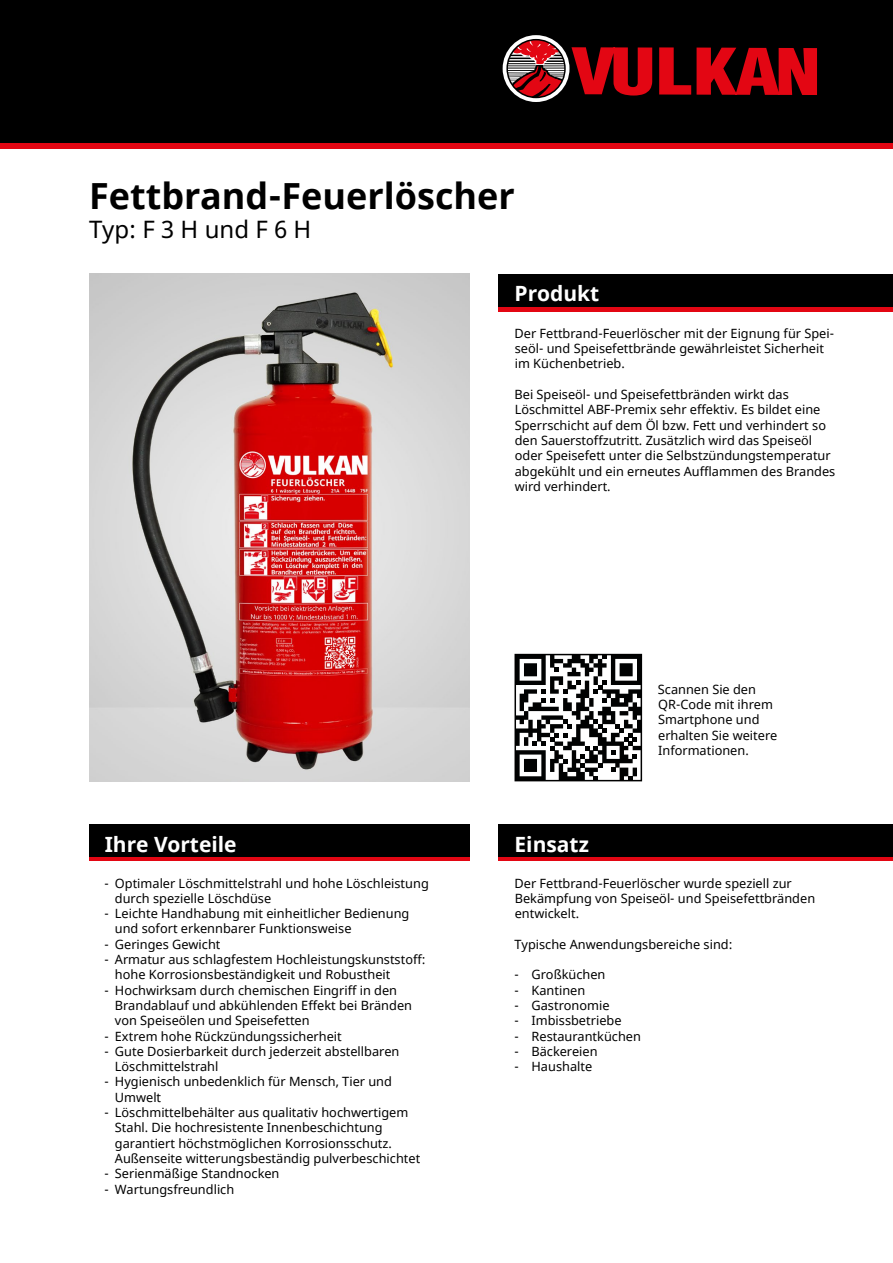
<style>
.page{position:relative;width:893px;height:1263px;background:#fff}
.page>*{position:absolute;margin:0;border:0;box-sizing:border-box;transform-origin:0 0}
.t1{font:700 36px "Noto Sans";color:#000}
.t2{font:24px "Noto Sans";color:#000}
.t3{font:700 21px "Noto Sans";color:#fff}
.t4{font:12.75px/15.3px "Noto Sans";color:#000}
</style>
<div class="page">
<svg style="left:499px;top:856px;width:394px;height:5px;background:#b5040f"></svg>
<div style="left:499px;top:823px;width:394px;height:33px;background:#000"></div>
<div style="left:499px;top:304px;width:394px;height:7px;background:#e30613"></div>
<div style="left:499px;top:274px;width:394px;height:33px;background:#000"></div>
<img style="left:89px;top:274px;width:381px;height:507px">
<svg style="left:517px;top:657px;width:122px;height:121px"></svg>
<div style="left:514px;top:654px;width:128px;height:127px;border:2px solid #000"></div>
<svg style="left:89px;top:856px;width:380px;height:5px;background:#b5040f"></svg>
<div style="left:89px;top:823px;width:380px;height:33px;background:#000"></div>
<svg style="left:0;top:142px;width:893px;height:7px;background:#c20510"></svg>
<div style="left:0;top:0;width:893px;height:142px;background:#000"></div>
<svg style="left:502px;top:35px;width:315px;height:67px"></svg>
<h1 class="t1" style="left:89px;top:170px;width:427px">Fettbrand-Feuerlöscher</h1>
<h2 class="t2" style="left:89px;top:212px;width:224px">Typ: F 3 H und F 6 H</h2>
<h3 class="t3" style="left:514px;top:279px;width:86px">Produkt</h3>
<p class="t4" style="left:514px;top:326px;width:321px">Der Fettbrand-Feuerlöscher mit der Eignung für Spei&shy;seöl- und Speisefettbrände gewährleistet Sicherheit im Küchenbetrieb.</p>
<p class="t4" style="left:515px;top:387px;width:322px">Bei Speiseöl- und Speisefettbränden wirkt das Löschmittel ABF-Premix sehr effektiv. Es bildet eine Sperrschicht auf dem Öl bzw. Fett und verhindert so den Sauerstoffzutritt. Zusätzlich wird das Speiseöl oder Speisefett unter die Selbstzündungstemperatur abgekühlt und ein erneutes Aufflammen des Brandes wird verhindert.</p>
<h3 class="t3" style="left:105px;top:829px;width:133px">Ihre Vorteile</h3>
<p class="t4" style="left:115px;top:876px;width:315px;text-indent:-11px">- Optimaler Löschmittelstrahl und hohe Löschleistung durch spezielle Löschdüse</p>
<p class="t4" style="left:115px;top:906px;width:296px;text-indent:-11px">- Leichte Handhabung mit einheitlicher Bedienung und sofort erkennbarer Funktionsweise</p>
<p class="t4" style="left:104px;top:937px;width:118px">- Geringes Gewicht</p>
<p class="t4" style="left:115px;top:952px;width:312px;text-indent:-11px">- Armatur aus schlagfestem Hochleistungskunststoff: hohe Korrosionsbeständigkeit und Robustheit</p>
<p class="t4" style="left:115px;top:983px;width:299px;text-indent:-11px">- Hochwirksam durch chemischen Eingriff in den<br>Brandablauf und abkühlenden Effekt bei Bränden von Speiseölen und Speisefetten</p>
<p class="t4" style="left:104px;top:1029px;width:239px">- Extrem hohe Rückzündungssicherheit</p>
<p class="t4" style="left:115px;top:1044px;width:286px;text-indent:-11px">- Gute Dosierbarkeit durch jederzeit abstellbaren<br>Löschmittelstrahl</p>
<p class="t4" style="left:115px;top:1074px;width:279px;text-indent:-11px">- Hygienisch unbedenklich für Mensch, Tier und<br>Umwelt</p>
<p class="t4" style="left:115px;top:1105px;width:307px;text-indent:-11px">- Löschmittelbehälter aus qualitativ hochwertigem Stahl. Die hochresistente Innenbeschichtung garantiert höchstmöglichen Korrosionsschutz.<br>Außenseite witterungsbeständig pulverbeschichtet</p>
<p class="t4" style="left:104px;top:1166px;width:177px">- Serienmäßige Standnocken</p>
<p class="t4" style="left:104px;top:1182px;width:131px">- Wartungsfreundlich</p>
<h3 class="t3" style="left:514px;top:829px;width:76px">Einsatz</h3>
<p class="t4" style="left:658px;top:682px;width:121px">Scannen Sie den<br>QR-Code mit ihrem<br>Smartphone und erhalten Sie weitere<br>Informationen.</p>
<p class="t4" style="left:514px;top:876px;width:302px">Der Fettbrand-Feuerlöscher wurde speziell zur<br>Bekämpfung von Speiseöl- und Speisefettbränden entwickelt.</p>
<p class="t4" style="left:514px;top:937px;width:219px">Typische Anwendungsbereiche sind:</p>
<p class="t4" style="left:514px;top:967px;width:92px">- Großküchen</p>
<p class="t4" style="left:514px;top:983px;width:72px">- Kantinen</p>
<p class="t4" style="left:514px;top:998px;width:97px">- Gastronomie</p>
<p class="t4" style="left:514px;top:1013px;width:109px">- Imbissbetriebe</p>
<p class="t4" style="left:514px;top:1029px;width:128px">- Restaurantküchen</p>
<p class="t4" style="left:514px;top:1044px;width:85px">- Bäckereien</p>
<p class="t4" style="left:514px;top:1059px;width:79px">- Haushalte</p>
</div>
